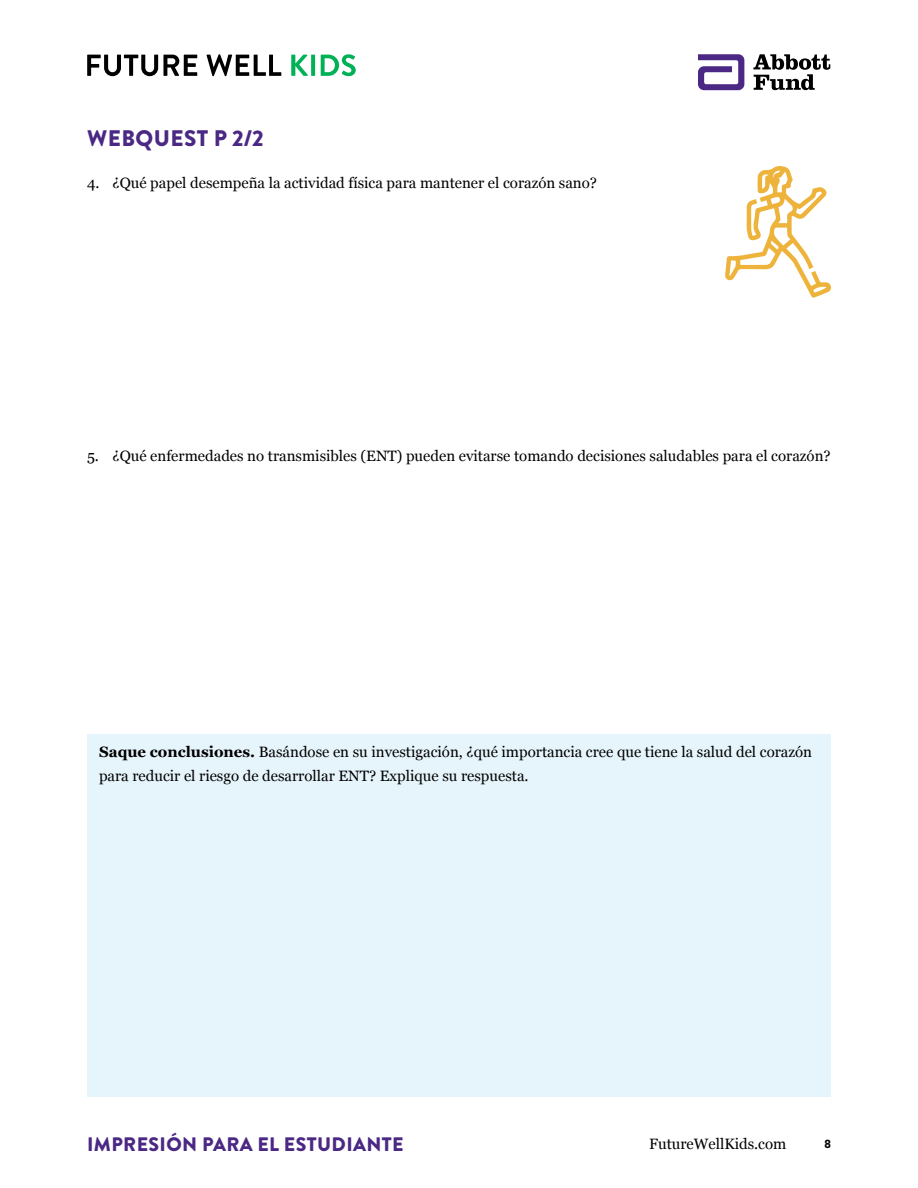
<style>
.page{position:relative;width:918px;height:1188px;background:#fff}
.page>*{position:absolute;margin:0;border:0;box-sizing:border-box;transform-origin:0 0}
.t1{font:900 22.5px "Brandon Grotesque";letter-spacing:.02em;color:#4b2884}
.t2{font:900 19.5px "Brandon Grotesque";letter-spacing:.02em;color:#4b2884}
.t3{font:15px/24px "Georgia";color:#000}
.t4{font:700 12px "DIN2014";color:#000}
.s1{font-weight:700}
</style>
<div class="page">
<svg style="left:87px;top:54px;width:194px;height:22px"></svg>
<svg style="left:291px;top:55px;width:24px;height:21px"></svg>
<svg style="left:321px;top:54px;width:35px;height:22px"></svg>
<svg style="left:753px;top:54px;width:77px;height:36px"></svg>
<svg style="left:698px;top:54px;width:46px;height:36px"></svg>
<div style="left:87px;top:734px;width:744px;height:362px;background:#e6f5fb"></div>
<svg style="left:725px;top:166px;width:106px;height:132px"></svg>
<h1 class="t1" style="left:87px;top:122px;width:178px">WEBQUEST P 2/2</h1>
<p class="t3" style="left:87px;top:170px;width:512px">4. ¿Qué papel desempeña la actividad física para mantener el corazón sano?</p>
<p class="t3" style="left:87px;top:443px;width:745px">5. ¿Qué enfermedades no transmisibles (ENT) pueden evitarse tomando decisiones saludables para el corazón?</p>
<p class="t3" style="left:99px;top:739px;width:715px"><span class="s1">Saque conclusiones.</span> Basándose en su investigación, ¿qué importancia cree que tiene la salud del corazón para reducir el riesgo de desarrollar ENT? Explique su respuesta.</p>
<h2 class="t2" style="left:87px;top:1130px;width:318px">IMPRESIÓN PARA EL ESTUDIANTE</h2>
<p class="t3" style="left:649px;top:1131px;width:139px">FutureWellKids.com</p>
<p class="t4" style="left:825px;top:1136px;width:8px">8</p>
</div>
